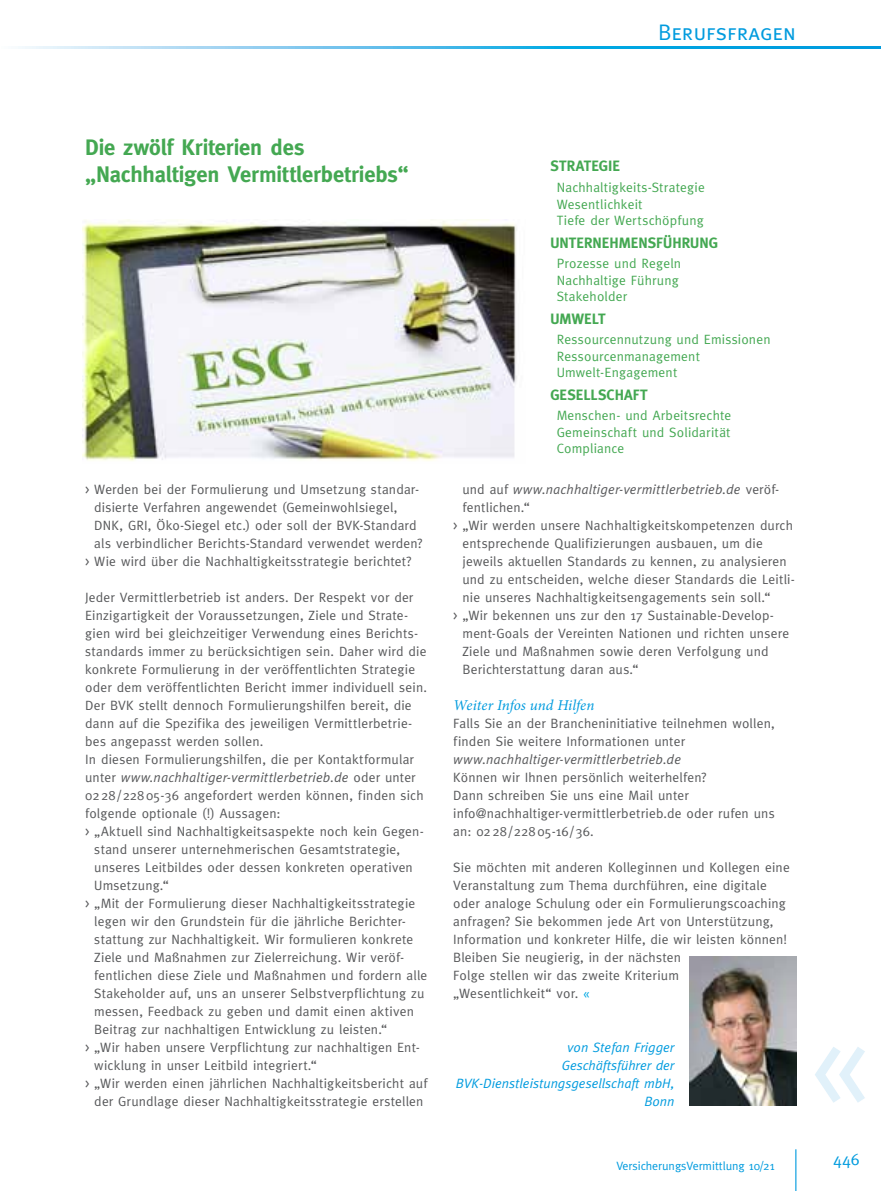
<style>
.page{position:relative;width:881px;height:1191px;background:#fff}
.page>*{position:absolute;margin:0;border:0;box-sizing:border-box;transform-origin:0 0}
.t1{font:700 22.5px/27px "Meta";letter-spacing:-.01em;color:#44a852}
.t2{font:22.5px "Meta Caps";color:#009bde}
.t3{font:16.5px "Meta";color:#009bde}
.t4{font:700 15px "Meta";color:#44a852}
.t5{font:italic 15px "Minion Pro";color:#009bde}
.t6{font:13.5px/18px "Meta";letter-spacing:.015em;color:#57585a}
.t7{font:13.5px/16.5px "Meta";letter-spacing:.015em;color:#44a852}
.t8{font:italic 13.5px "Meta";letter-spacing:.015em;color:#57585a}
.t9{font:italic 13.5px/18px "Meta";color:#009bde;text-align:right}
.t10{font:12px "Meta";color:#009bde}
.s1{font-style:normal}
.s2{color:#00a8e3}
</style>
<div class="page">
<svg style="left:18px;top:47px;width:862px;height:2px;background:#52bce9"></svg>
<img style="left:689px;top:956px;width:106px;height:149px">
<svg style="left:815px;top:1047px;width:49px;height:55px"></svg>
<img style="left:82px;top:219px;width:435px;height:242px">
<hr style="left:795px;top:1149px;width:1px;height:42px;background:#009bde">
<h1 class="t2" style="left:658px;top:19px;width:139px">Berufsfragen</h1>
<h1 class="t1" style="left:85px;top:134px;width:325px">Die zwölf Kriterien des „Nachhaltigen Vermittlerbetriebs“</h1>
<p class="t6" style="left:85px;top:480px;width:335px">&gt; Werden bei der Formulierung und Umsetzung standar-</p>
<p class="t6" style="left:94px;top:498px;width:304px">disierte Verfahren angewendet (Gemeinwohlsiegel,</p>
<p class="t6" style="left:94px;top:516px;width:324px">DNK, GRI, Öko-Siegel etc.) oder soll der BVK-Standard</p>
<p class="t6" style="left:94px;top:534px;width:329px">als verbindlicher Berichts-Standard verwendet werden?</p>
<p class="t6" style="left:85px;top:552px;width:327px">&gt; Wie wird über die Nachhaltigkeitsstrategie berichtet?</p>
<p class="t6" style="left:85px;top:588px;width:329px">Jeder Vermittlerbetrieb ist anders. Der Respekt vor der</p>
<p class="t6" style="left:85px;top:606px;width:324px">Einzigartigkeit der Voraussetzungen, Ziele und Strate-</p>
<p class="t6" style="left:85px;top:624px;width:334px">gien wird bei gleichzeitiger Verwendung eines Berichts-</p>
<p class="t6" style="left:85px;top:642px;width:343px">standards immer zu berücksichtigen sein. Daher wird die</p>
<p class="t6" style="left:85px;top:660px;width:331px">konkrete Formulierung in der veröffentlichten Strategie</p>
<p class="t6" style="left:85px;top:678px;width:343px">oder dem veröffentlichten Bericht immer individuell sein.</p>
<p class="t6" style="left:85px;top:696px;width:328px">Der BVK stellt dennoch Formulierungshilfen bereit, die</p>
<p class="t6" style="left:85px;top:714px;width:328px">dann auf die Spezifika des jeweiligen Vermittlerbetrie-</p>
<p class="t6" style="left:85px;top:732px;width:180px">bes angepasst werden sollen.</p>
<p class="t6" style="left:85px;top:750px;width:330px">In diesen Formulierungshilfen, die per Kontaktformular</p>
<p class="t8" style="left:85px;top:770px;width:332px"><span class="s1">unter</span> www.nachhaltiger-vermittlerbetrieb.de <span class="s1">oder unter</span></p>
<p class="t6" style="left:85px;top:786px;width:340px">0228/22805-36 angefordert werden können, finden sich</p>
<p class="t6" style="left:85px;top:804px;width:197px">folgende optionale (!) Aussagen:</p>
<p class="t6" style="left:85px;top:822px;width:340px">&gt; „Aktuell sind Nachhaltigkeitsaspekte noch kein Gegen-</p>
<p class="t6" style="left:94px;top:840px;width:307px">stand unserer unternehmerischen Gesamtstrategie,</p>
<p class="t6" style="left:94px;top:858px;width:320px">unseres Leitbildes oder dessen konkreten operativen</p>
<p class="t6" style="left:94px;top:876px;width:76px">Umsetzung.“</p>
<p class="t6" style="left:85px;top:894px;width:331px">&gt; „Mit der Formulierung dieser Nachhaltigkeitsstrategie</p>
<p class="t6" style="left:94px;top:912px;width:313px">legen wir den Grundstein für die jährliche Berichter-</p>
<p class="t6" style="left:94px;top:930px;width:320px">stattung zur Nachhaltigkeit. Wir formulieren konkrete</p>
<p class="t6" style="left:94px;top:948px;width:311px">Ziele und Maßnahmen zur Zielerreichung. Wir veröf-</p>
<p class="t6" style="left:94px;top:966px;width:334px">fentlichen diese Ziele und Maßnahmen und fordern alle</p>
<p class="t6" style="left:94px;top:984px;width:331px">Stakeholder auf, uns an unserer Selbstverpflichtung zu</p>
<p class="t6" style="left:94px;top:1002px;width:321px">messen, Feedback zu geben und damit einen aktiven</p>
<p class="t6" style="left:94px;top:1020px;width:294px">Beitrag zur nachhaltigen Entwicklung zu leisten.“</p>
<p class="t6" style="left:85px;top:1038px;width:336px">&gt; „Wir haben unsere Verpflichtung zur nachhaltigen Ent-</p>
<p class="t6" style="left:94px;top:1056px;width:224px">wicklung in unser Leitbild integriert.“</p>
<p class="t6" style="left:85px;top:1074px;width:343px">&gt; „Wir werden einen jährlichen Nachhaltigkeitsbericht auf</p>
<p class="t6" style="left:94px;top:1092px;width:330px">der Grundlage dieser Nachhaltigkeitsstrategie erstellen</p>
<p class="t4" style="left:550px;top:158px;width:71px">STRATEGIE</p>
<p class="t7" style="left:556px;top:179px;width:150px">Nachhaltigkeits-Strategie<br>Wesentlichkeit<br>Tiefe der Wertschöpfung</p>
<p class="t4" style="left:550px;top:234px;width:169px">UNTERNEHMENSFÜHRUNG</p>
<p class="t7" style="left:556px;top:255px;width:126px">Prozesse und Regeln<br>Nachhaltige Führung<br>Stakeholder</p>
<p class="t4" style="left:550px;top:310px;width:57px">UMWELT</p>
<p class="t7" style="left:556px;top:331px;width:215px">Ressourcennutzung und Emissionen<br>Ressourcenmanagement<br>Umwelt-Engagement</p>
<p class="t4" style="left:550px;top:386px;width:99px">GESELLSCHAFT</p>
<p class="t7" style="left:556px;top:407px;width:176px;text-align:justify">Menschen- und Arbeitsrechte Gemeinschaft und Solidarität Compliance</p>
<p class="t8" style="left:462px;top:481px;width:318px"><span class="s1">und auf</span> www.nachhaltiger-vermittlerbetrieb.de <span class="s1">veröf-</span></p>
<p class="t6" style="left:462px;top:498px;width:69px">fentlichen.“</p>
<p class="t6" style="left:453px;top:516px;width:341px">&gt; „Wir werden unsere Nachhaltigkeitskompetenzen durch</p>
<p class="t6" style="left:462px;top:534px;width:302px">entsprechende Qualifizierungen ausbauen, um die</p>
<p class="t6" style="left:462px;top:552px;width:326px">jeweils aktuellen Standards zu kennen, zu analysieren</p>
<p class="t6" style="left:462px;top:570px;width:334px">und zu entscheiden, welche dieser Standards die Leitli-</p>
<p class="t6" style="left:462px;top:588px;width:309px">nie unseres Nachhaltigkeitsengagements sein soll.“</p>
<p class="t6" style="left:453px;top:606px;width:322px">&gt; „Wir bekennen uns zur den 17 Sustainable-Develop-</p>
<p class="t6" style="left:462px;top:624px;width:328px">ment-Goals der Vereinten Nationen und richten unsere</p>
<p class="t6" style="left:462px;top:642px;width:307px">Ziele und Maßnahmen sowie deren Verfolgung und</p>
<p class="t6" style="left:462px;top:660px;width:178px">Berichterstattung daran aus.“</p>
<p class="t5" style="left:453px;top:695px;width:143px">Weiter Infos und Hilfen</p>
<p class="t6" style="left:453px;top:714px;width:323px">Falls Sie an der Brancheninitiative teilnehmen wollen, finden Sie weitere Informationen unter</p>
<p class="t8" style="left:453px;top:752px;width:229px">www.nachhaltiger-vermittlerbetrieb.de</p>
<p class="t6" style="left:453px;top:768px;width:323px">Können wir Ihnen persönlich weiterhelfen?<br>Dann schreiben Sie uns eine Mail unter info@nachhaltiger-vermittlerbetrieb.de oder rufen uns an: 0228/22805-16/36.</p>
<p class="t6" style="left:453px;top:858px;width:338px">Sie möchten mit anderen Kolleginnen und Kollegen eine Veranstaltung zum Thema durchführen, eine digitale oder analoge Schulung oder ein Formulierungscoaching anfragen? Sie bekommen jede Art von Unterstützung, Information und konkreter Hilfe, die wir leisten können!<br>Bleiben Sie neugierig, in der nächsten<br>Folge stellen wir das zweite Kriterium<br>„Wesentlichkeit“ vor. <span class="s2">«</span></p>
<p class="t9" style="left:455px;top:1038px;width:220px">von Stefan Frigger<br>Geschäftsführer der<br>BVK-Dienstleistungsgesellschaft mbH,<br>Bonn</p>
<p class="t10" style="left:616px;top:1158px;width:160px">VersicherungsVermittlung 10/21</p>
<p class="t3" style="left:832px;top:1149px;width:28px">446</p>
</div>
